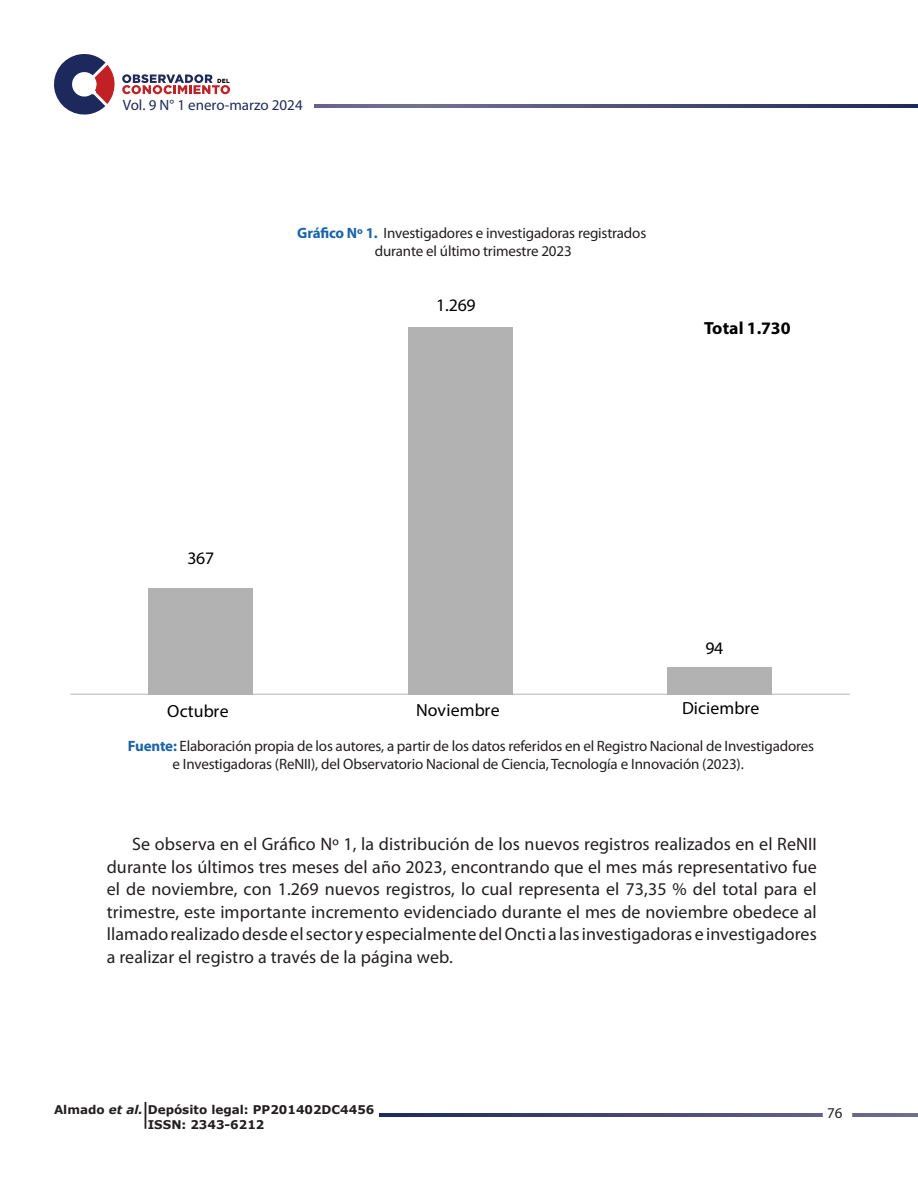
<style>
.page{position:relative;width:918px;height:1188px;background:#fff}
.page>*{position:absolute;margin:0;border:0;box-sizing:border-box;transform-origin:0 0}
.t1{font:18px/22.5px "Myriad Pro";letter-spacing:.005em;color:#231f20;text-align:justify}
.t2{font:17.55px "Myriad Pro";color:#000}
.t3{font:700 17.55px "Myriad Pro";letter-spacing:-.005em;color:#000}
.t4{font:15px/18px "Myriad Pro";letter-spacing:-.01em;color:#231f20}
.t5{font:15px "Myriad Pro";color:#1f2a5b}
.t6{font:700 12px/14.4px "Verdana";color:#231f20}
.t7{font:11.4px "Calibri";letter-spacing:.015em;color:#000}
.s1{font-weight:700;color:#1b64a9}
.s2{font-style:italic}
</style>
<div class="page">
<svg style="left:379px;top:1114px;width:539px;height:3px;background:#474974"></svg>
<div style="left:823px;top:1100px;width:29px;height:30px;background:#fff;border-radius:50%"></div>
<svg style="left:314px;top:104px;width:604px;height:3px;background:#4f5079"></svg>
<svg style="left:122px;top:74px;width:108px;height:20px"></svg>
<svg style="left:54px;top:54px;width:61px;height:61px"></svg>
<svg style="left:145px;top:1102px;width:1px;height:27px"></svg>
<div style="left:148px;top:588px;width:104px;height:107px;background:#b2b2b2"></div>
<div style="left:408px;top:327px;width:104px;height:368px;background:#b2b2b2"></div>
<div style="left:668px;top:667px;width:104px;height:28px;background:#b2b2b2"></div>
<hr style="left:70px;top:694px;width:780px;height:1px;background:#b3b3b3">
<p class="t5" style="left:123px;top:95px;width:181px">Vol. 9 N° 1 enero-marzo 2024</p>
<p class="t4" style="left:297px;top:224px;width:351px"><span class="s1">Gráfico Nº 1.</span> Investigadores e investigadoras registrados</p>
<p class="t4" style="left:375px;top:242px;width:199px">durante el último trimestre 2023</p>
<p class="t2" style="left:187px;top:547px;width:28px">367</p>
<p class="t2" style="left:436px;top:294px;width:41px">1.269</p>
<p class="t3" style="left:704px;top:317px;width:88px">Total 1.730</p>
<p class="t2" style="left:705px;top:637px;width:20px">94</p>
<p class="t7" style="left:433px;top:702px;width:54px">Noviembre</p>
<p class="t2" style="left:682px;top:697px;width:79px">Diciembre</p>
<p class="t7" style="left:181px;top:702px;width:41px">Octubre</p>
<p class="t2" style="left:416px;top:699px;width:85px">Noviembre</p>
<p class="t2" style="left:167px;top:700px;width:63px">Octubre</p>
<p class="t7" style="left:695px;top:702px;width:52px">Diciembre</p>
<p class="t4" style="left:172px;top:737px;width:643px;text-indent:-45px"><span class="s1">Fuente:</span> Elaboración propia de los autores, a partir de los datos referidos en el Registro Nacional de Investigadores e Investigadoras (ReNII), del Observatorio Nacional de Ciencia, Tecnología e Innovación (2023).</p>
<p class="t1" style="left:107px;top:833px;width:712px;text-indent:26px">Se observa en el Gráfico Nº 1, la distribución de los nuevos registros realizados en el ReNII durante los últimos tres meses del año 2023, encontrando que el mes más representativo fue el de noviembre, con 1.269 nuevos registros, lo cual representa el 73,35 % del total para el trimestre, este importante incremento evidenciado durante el mes de noviembre obedece al llamado realizado desde el sector y especialmente del Oncti a las investigadoras e investigadores a realizar el registro a través de la página web.</p>
<p class="t6" style="left:148px;top:1102px;width:228px;text-indent:-94px">Almado <span class="s2">et al.</span> Depósito legal: PP201402DC4456<br>ISSN: 2343-6212</p>
<p class="t4" style="left:827px;top:1104px;width:17px">76</p>
</div>
